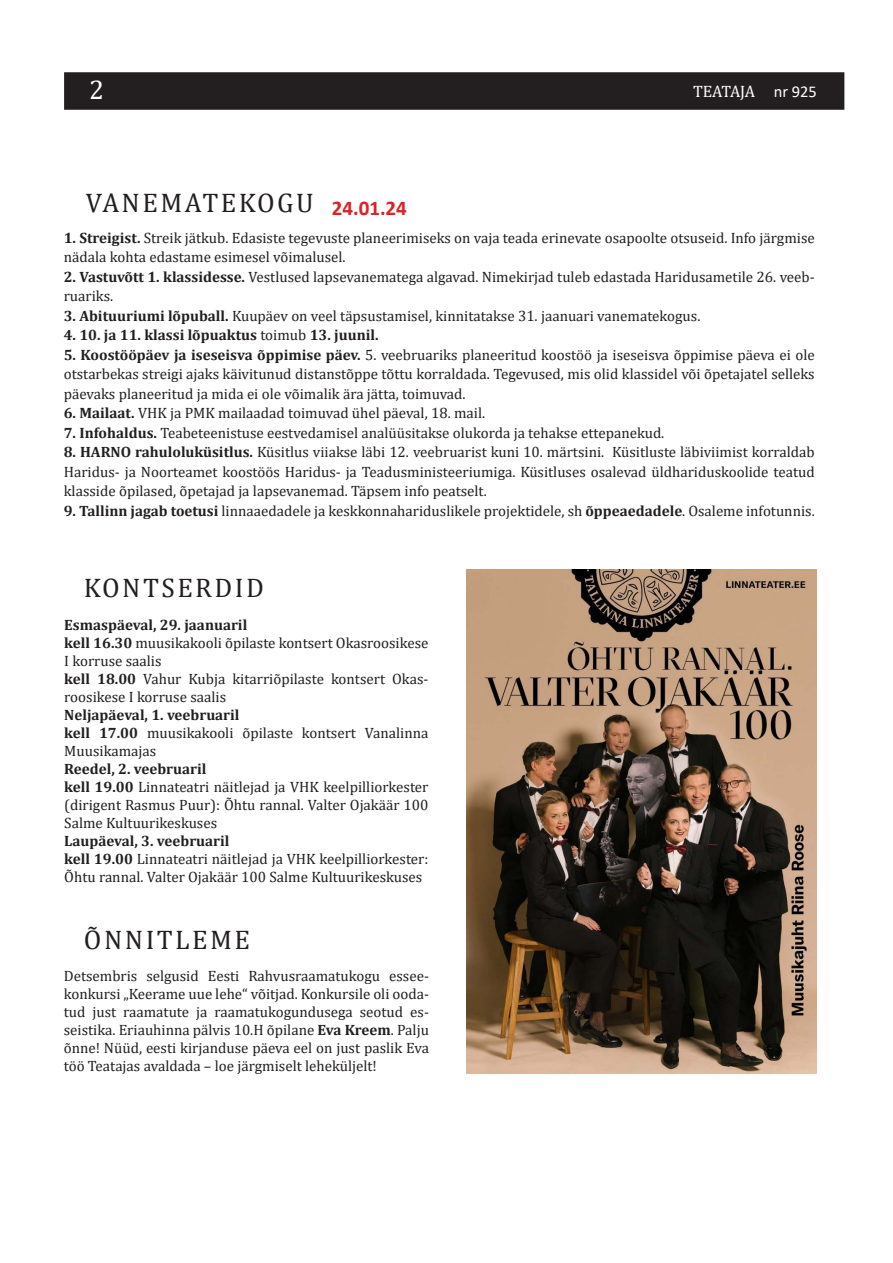
<style>
.page{position:relative;width:893px;height:1263px;background:#fff}
.page>*{position:absolute;margin:0;border:0;box-sizing:border-box;transform-origin:0 0}
.t1{font:27px "Cambria";letter-spacing:.09em;color:#231f20}
.t2{font:27px "Cambria";color:#fff}
.t3{font:700 21px "Calibri";color:#df2027}
.t4{font:16.5px "Cambria";letter-spacing:-.015em;color:#fff}
.t5{font:15px/18px "Cambria";color:#231f20}
.t6{font:700 15px "Cambria";color:#231f20}
.s1{font-family:"Calibri"}
.s2{font-weight:700}
.s3{font-weight:400}
</style>
<div class="page">
<div style="left:64px;top:72px;width:780px;height:38px;background:#231f20"></div>
<img style="left:467px;top:570px;width:349px;height:504px">
<p class="t2" style="left:89px;top:74px;width:16px">2</p>
<p class="t4" style="left:693px;top:82px;width:125px">TEATAJA <span class="s1">nr 925</span></p>
<p class="t1" style="left:86px;top:187px;width:229px">VANEMATEKOGU</p>
<p class="t3" style="left:332px;top:193px;width:77px">24.01.24</p>
<p class="t5" style="left:64px;top:228px;width:752px;line-height:19.5px"><span class="s2">1. Streigist.</span> Streik jätkub. Edasiste tegevuste planeerimiseks on vaja teada erinevate osapoolte otsuseid. Info järgmise nädala kohta edastame esimesel võimalusel.</p>
<p class="t5" style="left:64px;top:267px;width:752px;line-height:19.5px"><span class="s2">2. Vastuvõtt 1. klassidesse.</span> Vestlused lapsevanematega algavad. Nimekirjad tuleb edastada Haridusametile 26. veeb&shy;ruariks.</p>
<p class="t5" style="left:64px;top:307px;width:638px"><span class="s2">3. Abituuriumi lõpuball.</span> Kuupäev on veel täpsustamisel, kinnitatakse 31. jaanuari vanematekogus.</p>
<p class="t6" style="left:64px;top:325px;width:316px">4. 10. ja 11. klassi lõpuaktus <span class="s3">toimub</span> 13. juunil.</p>
<p class="t5" style="left:64px;top:345px;width:752px;line-height:19.5px;text-align:justify"><span class="s2">5. Koostööpäev ja iseseisva õppimise päev.</span> 5. veebruariks planeeritud koostöö ja iseseisva õppimise päeva ei ole otstarbekas streigi ajaks käivitunud distanstõppe tõttu korraldada. Tegevused, mis olid klassidel või õpetajatel selleks päevaks planeeritud ja mida ei ole võimalik ära jätta, toimuvad.</p>
<p class="t5" style="left:64px;top:404px;width:423px"><span class="s2">6. Mailaat.</span> VHK ja PMK mailaadad toimuvad ühel päeval, 18. mail.</p>
<p class="t5" style="left:64px;top:424px;width:602px"><span class="s2">7. Infohaldus.</span> Teabeteenistuse eestvedamisel analüüsitakse olukorda ja tehakse ettepanekud.</p>
<p class="t5" style="left:64px;top:442px;width:752px;line-height:19.5px;text-align:justify"><span class="s2">8. HARNO rahuloluküsitlus.</span> Küsitlus viiakse läbi 12. veebruarist kuni 10. märtsini. Küsitluste läbiviimist korraldab Haridus- ja Noorteamet koostöös Haridus- ja Teadusministeeriumiga. Küsitluses osalevad üldhariduskoolide teatud klasside õpilased, õpetajad ja lapsevanemad. Täpsem info peatselt.</p>
<p class="t5" style="left:64px;top:502px;width:752px"><span class="s2">9. Tallinn jagab toetusi</span> linnaaedadele ja keskkonnahariduslikele projektidele, sh <span class="s2">õppeaedadele</span>. Osaleme infotunnis.</p>
<p class="t1" style="left:84px;top:572px;width:181px">KONTSERDID</p>
<p class="t6" style="left:64px;top:614px;width:184px">Esmaspäeval, 29. jaanuaril</p>
<p class="t5" style="left:64px;top:633px;width:366px"><span class="s2">kell 16.30</span> muusikakooli õpilaste kontsert Okasroosikese<br>I korruse saalis</p>
<p class="t5" style="left:64px;top:669px;width:366px"><span class="s2">kell 18.00</span> Vahur Kubja kitarriõpilaste kontsert Okas&shy;roosikese I korruse saalis</p>
<p class="t6" style="left:64px;top:704px;width:177px">Neljapäeval, 1. veebruaril</p>
<p class="t5" style="left:64px;top:723px;width:366px"><span class="s2">kell 17.00</span> muusikakooli õpilaste kontsert Vanalinna<br>Muusikamajas</p>
<p class="t6" style="left:64px;top:758px;width:144px">Reedel, 2. veebruaril</p>
<p class="t5" style="left:64px;top:777px;width:366px;text-align:justify"><span class="s2">kell 19.00</span> Linnateatri näitlejad ja VHK keelpilliorkester (dirigent Rasmus Puur): Õhtu rannal. Valter Ojakäär 100<br>Salme Kultuurikeskuses</p>
<p class="t6" style="left:64px;top:830px;width:167px">Laupäeval, 3. veebruaril</p>
<p class="t5" style="left:64px;top:849px;width:366px"><span class="s2">kell 19.00</span> Linnateatri näitlejad ja VHK keelpilliorkester:<br>Õhtu rannal. Valter Ojakäär 100 Salme Kultuurikeskuses</p>
<p class="t1" style="left:84px;top:924px;width:168px">ÕNNITLEME</p>
<p class="t5" style="left:64px;top:967px;width:367px;text-align:justify">Detsembris selgusid Eesti Rahvusraamatukogu essee&shy;konkursi „Keerame uue lehe“ võitjad. Konkursile oli ooda&shy;tud just raamatute ja raamatukogundusega seotud es&shy;seistika. Eriauhinna pälvis 10.H õpilane <span class="s2">Eva Kreem</span>. Palju õnne! Nüüd, eesti kirjanduse päeva eel on just paslik Eva töö Teatajas avaldada – loe järgmiselt leheküljelt!</p>
</div>
